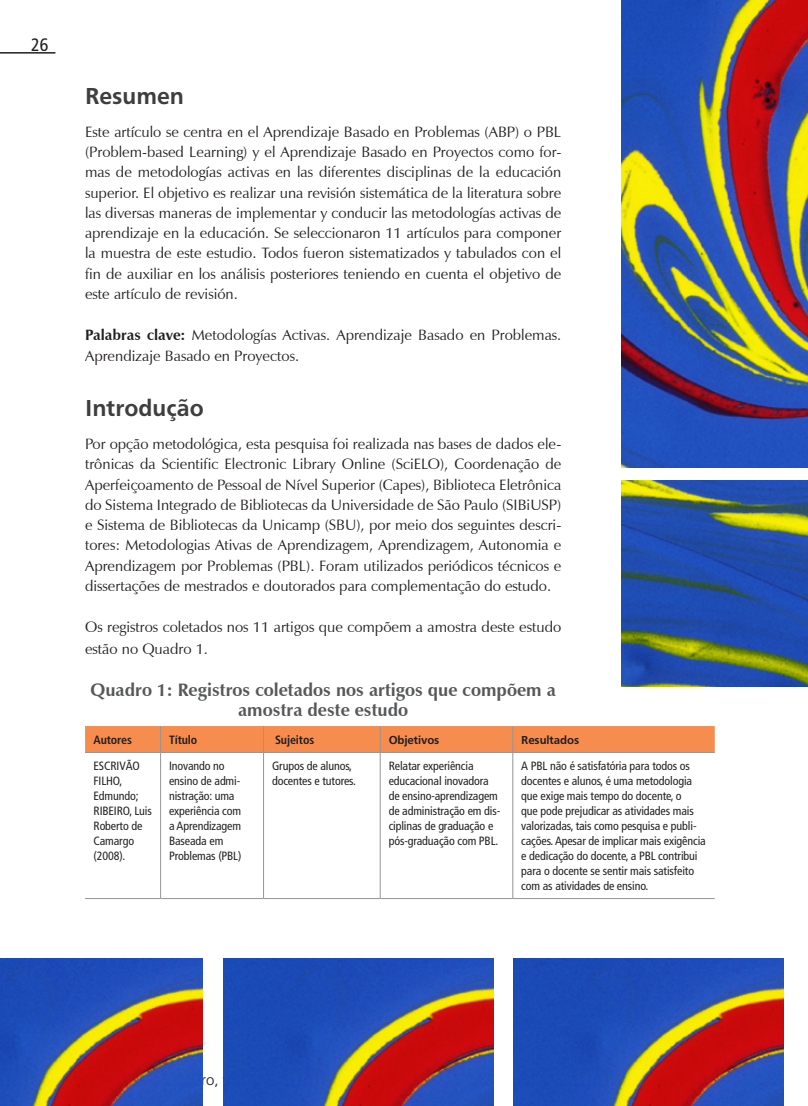
<style>
.page{position:relative;width:808px;height:1106px;background:#fff}
.page>*{position:absolute;margin:0;border:0;box-sizing:border-box;transform-origin:0 0}
.Subtitulo{font:700 24px "Frutiger";color:#3e3e3f}
.titulo_gráficos{font:700 18px/20.2px "Zapf Humanist 601 BT";color:#57585a;text-align:center}
.t1{font:condensed 18px "Frutiger";color:#231f20}
.texto{font:15px/20.2px "Zapf Humanist 601 BT";color:#231f20;text-align:justify}
.Rodapé_ok{font:condensed 12px/15px "Frutiger";letter-spacing:-.01em;color:#231f20}
.Rodapé_ok-2{font:condensed 12px/15px "Frutiger";letter-spacing:-.01em;color:#222}
.Rodapé_ok-3{font:700 condensed 12px "Frutiger";letter-spacing:-.01em;color:#231f20}
.Rodapé_ok-4{font:700 12px "Frutiger";letter-spacing:-.01em;color:#231f20}
.s1{font-weight:700}
</style>
<div class="page">
<hr style="left:0;top:52px;width:55px;height:2px;background:#231f20">
<img style="left:0;top:959px;width:202px;height:147px">
<img style="left:223px;top:959px;width:270px;height:147px">
<img style="left:513px;top:959px;width:270px;height:147px">
<div style="left:85px;top:726px;width:630px;height:26px;background:#f68d4e"></div>
<hr style="left:85px;top:752px;width:76px;height:1px;background:#939598">
<hr style="left:161px;top:752px;width:103px;height:1px;background:#939598">
<hr style="left:160px;top:753px;width:1px;height:145px;background:#939598">
<hr style="left:264px;top:752px;width:116px;height:1px;background:#939598">
<hr style="left:263px;top:753px;width:1px;height:145px;background:#939598">
<hr style="left:380px;top:752px;width:133px;height:1px;background:#939598">
<hr style="left:380px;top:753px;width:1px;height:145px;background:#939598">
<hr style="left:513px;top:752px;width:202px;height:1px;background:#939598">
<hr style="left:512px;top:753px;width:1px;height:145px;background:#939598">
<hr style="left:85px;top:898px;width:76px;height:1px;background:#939598">
<hr style="left:161px;top:898px;width:103px;height:1px;background:#939598">
<hr style="left:264px;top:898px;width:116px;height:1px;background:#939598">
<hr style="left:380px;top:898px;width:133px;height:1px;background:#939598">
<hr style="left:513px;top:898px;width:202px;height:1px;background:#939598">
<img style="left:621px;top:0;width:187px;height:686px">
<div style="left:600px;top:468px;width:208px;height:12px;background:#fff"></div>
<p class="t1" style="left:31px;top:35px;width:19px">26</p>
<p class="Subtitulo" style="left:85px;top:82px;width:100px">Resumen</p>
<p class="texto" style="left:85px;top:122px;width:478px">Este artículo se centra en el Aprendizaje Basado en Problemas (ABP) o PBL (Problem-based Learning) y el Aprendizaje Basado en Proyectos como for&shy;mas de metodologías activas en las diferentes disciplinas de la educación superior. El objetivo es realizar una revisión sistemática de la literatura sobre las diversas maneras de implementar y conducir las metodologías activas de aprendizaje en la educación. Se seleccionaron 11 artículos para componer la muestra de este estudio. Todos fueron sistematizados y tabulados con el fin de auxiliar en los análisis posteriores teniendo en cuenta el objetivo de este artículo de revisión.</p>
<p class="texto" style="left:85px;top:325px;width:478px"><span class="s1">Palabras clave:</span> Metodologías Activas. Aprendizaje Basado en Problemas.<br>Aprendizaje Basado en Proyectos.</p>
<p class="Subtitulo" style="left:85px;top:394px;width:120px">Introdução</p>
<p class="texto" style="left:85px;top:434px;width:478px">Por opção metodológica, esta pesquisa foi realizada nas bases de dados ele&shy;trônicas da Scientific Electronic Library Online (SciELO), Coordenação de Aperfeiçoamento de Pessoal de Nível Superior (Capes), Biblioteca Eletrônica do Sistema Integrado de Bibliotecas da Universidade de São Paulo (SIBiUSP) e Sistema de Bibliotecas da Unicamp (SBU), por meio dos seguintes descri&shy;tores: Metodologias Ativas de Aprendizagem, Aprendizagem, Autonomia e Aprendizagem por Problemas (PBL). Foram utilizados periódicos técnicos e dissertações de mestrados e doutorados para complementação do estudo.</p>
<p class="texto" style="left:85px;top:616px;width:478px;line-height:21.6px">Os registros coletados nos 11 artigos que compõem a amostra deste estudo estão no Quadro 1.</p>
<p class="titulo_gráficos" style="left:91px;top:679px;width:467px">Quadro 1: Registros coletados nos artigos que compõem a amostra deste estudo</p>
<p class="Rodapé_ok-3" style="left:94px;top:732px;width:40px">Autores</p>
<p class="Rodapé_ok-3" style="left:169px;top:732px;width:30px">Título</p>
<p class="Rodapé_ok-3" style="left:275px;top:732px;width:41px">Sujeitos</p>
<p class="Rodapé_ok-4" style="left:389px;top:733px;width:52px">Objetivos</p>
<p class="Rodapé_ok-4" style="left:521px;top:733px;width:59px">Resultados</p>
<p class="Rodapé_ok-2" style="left:94px;top:758px;width:60px">ESCRIVÃO<br>FILHO,<br>Edmundo;<br>RIBEIRO, Luis<br>Roberto de<br>Camargo (2008).</p>
<p class="Rodapé_ok-2" style="left:169px;top:758px;width:74px">Inovando no ensino de admi&shy;nistração: uma experiência com a Aprendizagem<br>Baseada em<br>Problemas (PBL)</p>
<p class="Rodapé_ok" style="left:272px;top:758px;width:86px">Grupos de alunos, docentes e tutores.</p>
<p class="Rodapé_ok" style="left:389px;top:758px;width:113px">Relatar experiência educacional inovadora de ensino-aprendizagem de administração em dis&shy;ciplinas de graduação e pós-graduação com PBL.</p>
<p class="Rodapé_ok" style="left:521px;top:758px;width:186px">A PBL não é satisfatória para todos os docentes e alunos, é uma metodologia que exige mais tempo do docente, o<br>que pode prejudicar as atividades mais valorizadas, tais como pesquisa e publi&shy;cações. Apesar de implicar mais exigência e dedicação do docente, a PBL contribui para o docente se sentir mais satisfeito com as atividades de ensino.</p>
</div>
